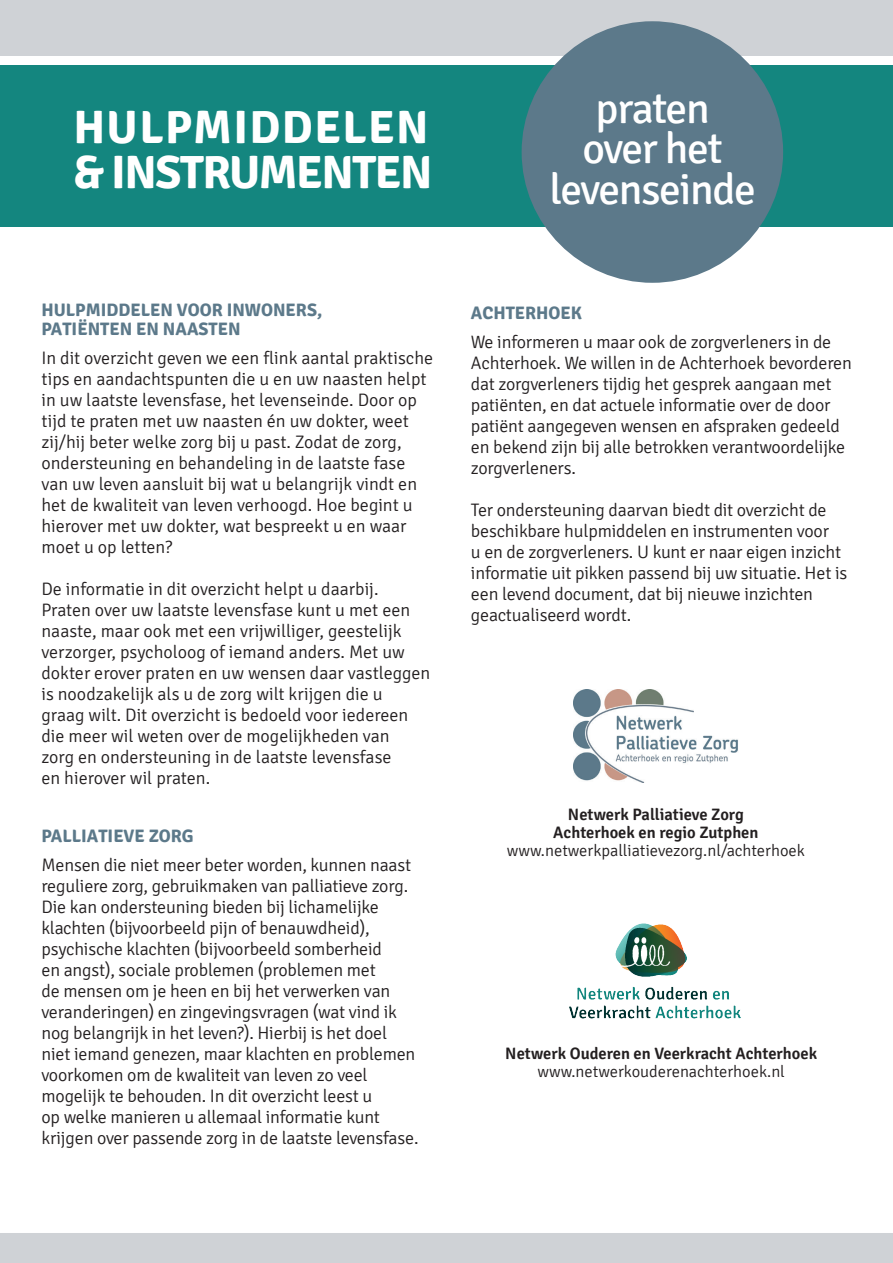
<style>
.page{position:relative;width:893px;height:1263px;background:#fff}
.page>*{position:absolute;margin:0;border:0;box-sizing:border-box;transform-origin:0 0}
.t1{font:700 46.5px/45px "Signika";letter-spacing:-.005em;color:#fff}
.t2{font:43.5px/40.5px "Signika";letter-spacing:-.03em;color:#fff;text-align:center}
.t3{font:300 18px/21px "Signika";letter-spacing:-.01em;color:#231f20}
.t4{font:700 18px/19.5px "Signika";color:#5c798a}
.t5{font:600 16.5px/18px "Signika";color:#231f20;text-align:center}
.t6{font:300 16.5px "Signika";color:#231f20}
</style>
<div class="page">
<div style="left:0;top:0;width:893px;height:55px;background:#cfd2d6"></div>
<img style="left:573px;top:689px;width:165px;height:93px">
<img style="left:569px;top:923px;width:172px;height:96px">
<div style="left:0;top:65px;width:893px;height:161px;background:#14867f"></div>
<div style="left:522px;top:21px;width:261px;height:262px;background:#5c798a;border-radius:50%"></div>
<div style="left:0;top:1233px;width:893px;height:30px;background:#cfd2d6"></div>
<h1 class="t1" style="left:73px;top:105px;width:361px">HULPMIDDELEN &amp; INSTRUMENTEN</h1>
<h2 class="t2" style="left:550px;top:89px;width:208px">praten<br>over het levenseinde</h2>
<p class="t4" style="left:41px;top:300px;width:282px">HULPMIDDELEN VOOR INWONERS,<br>PATIËNTEN EN NAASTEN</p>
<p class="t3" style="left:41px;top:347px;width:393px">In dit overzicht geven we een flink aantal praktische tips en aandachtspunten die u en uw naasten helpt in uw laatste levensfase, het levenseinde. Door op tijd te praten met uw naasten én uw dokter, weet zij/hij beter welke zorg bij u past. Zodat de zorg, ondersteuning en behandeling in de laatste fase van uw leven aansluit bij wat u belangrijk vindt en het de kwaliteit van leven verhoogd. Hoe begint u hierover met uw dokter, wat bespreekt u en waar moet u op letten?</p>
<p class="t3" style="left:41px;top:578px;width:390px">De informatie in dit overzicht helpt u daarbij.<br>Praten over uw laatste levensfase kunt u met een naaste, maar ook met een vrijwilliger, geestelijk verzorger, psycholoog of iemand anders. Met uw dokter erover praten en uw wensen daar vastleggen is noodzakelijk als u de zorg wilt krijgen die u<br>graag wilt. Dit overzicht is bedoeld voor iedereen die meer wil weten over de mogelijkheden van<br>zorg en ondersteuning in de laatste levensfase<br>en hierover wil praten.</p>
<p class="t4" style="left:41px;top:827px;width:154px">PALLIATIEVE ZORG</p>
<p class="t3" style="left:41px;top:854px;width:379px">Mensen die niet meer beter worden, kunnen naast reguliere zorg, gebruikmaken van palliatieve zorg.<br>Die kan ondersteuning bieden bij lichamelijke klachten (bijvoorbeeld pijn of benauwdheid), psychische klachten (bijvoorbeeld somberheid<br>en angst), sociale problemen (problemen met<br>de mensen om je heen en bij het verwerken van veranderingen) en zingevingsvragen (wat vind ik nog belangrijk in het leven?). Hierbij is het doel niet iemand genezen, maar klachten en problemen voorkomen om de kwaliteit van leven zo veel mogelijk te behouden. In dit overzicht leest u<br>op welke manieren u allemaal informatie kunt krijgen over passende zorg in de laatste levensfase.</p>
<p class="t4" style="left:471px;top:304px;width:113px">ACHTERHOEK</p>
<p class="t3" style="left:471px;top:332px;width:382px">We informeren u maar ook de zorgverleners in de Achterhoek. We willen in de Achterhoek bevorderen dat zorgverleners tijdig het gesprek aangaan met patiënten, en dat actuele informatie over de door patiënt aangegeven wensen en afspraken gedeeld en bekend zijn bij alle betrokken verantwoordelijke zorgverleners.</p>
<p class="t3" style="left:471px;top:500px;width:378px">Ter ondersteuning daarvan biedt dit overzicht de beschikbare hulpmiddelen en instrumenten voor<br>u en de zorgverleners. U kunt er naar eigen inzicht informatie uit pikken passend bij uw situatie. Het is een levend document, dat bij nieuwe inzichten geactualiseerd wordt.</p>
<p class="t5" style="left:553px;top:806px;width:207px">Netwerk Palliatieve Zorg<br>Achterhoek en regio Zutphen</p>
<p class="t6" style="left:507px;top:842px;width:300px">www.netwerkpalliatievezorg.nl/achterhoek</p>
<p class="t5" style="left:505px;top:1044px;width:313px">Netwerk Ouderen en Veerkracht Achterhoek</p>
<p class="t6" style="left:537px;top:1062px;width:249px">www.netwerkouderenachterhoek.nl</p>
</div>
